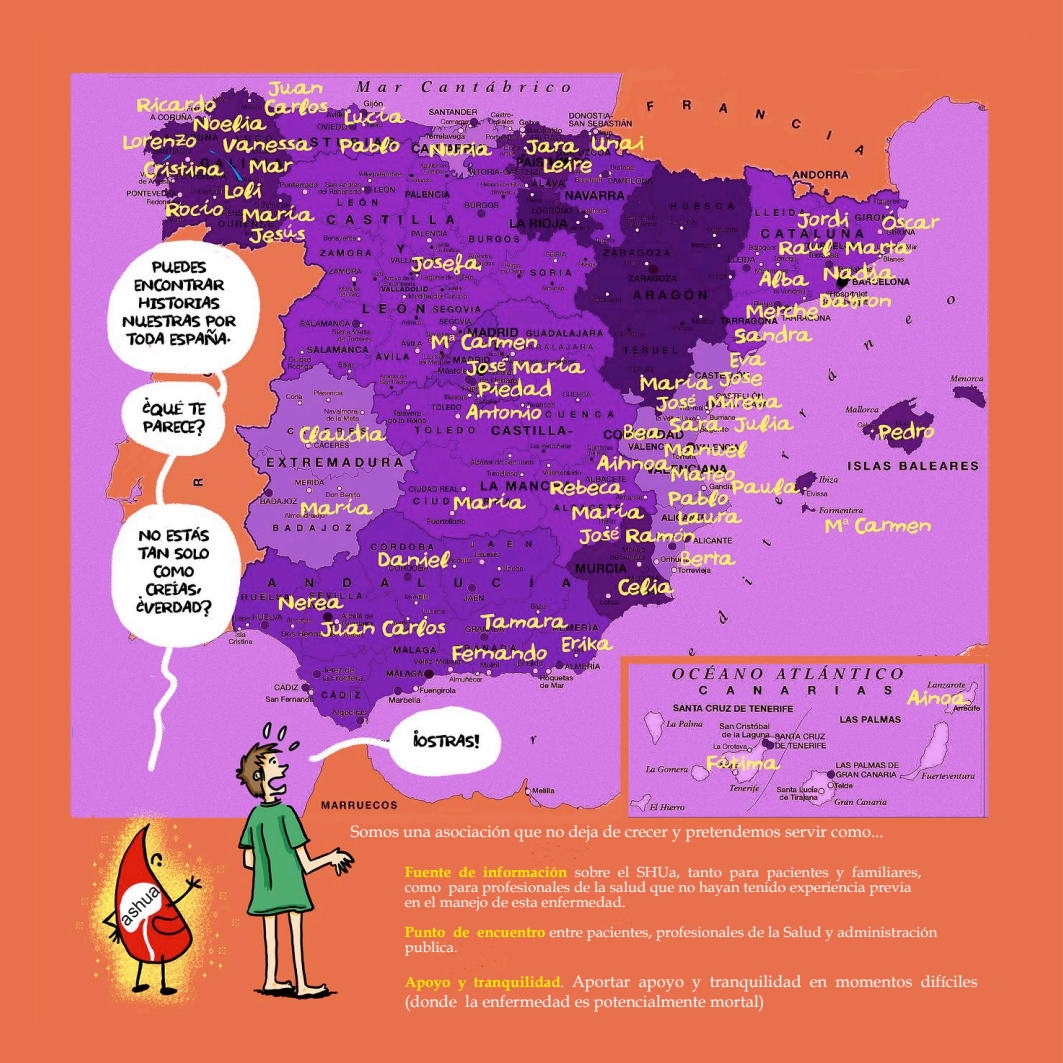
<style>
.page{position:relative;width:1063px;height:1063px;background:#fff}
.page>*{position:absolute;margin:0;border:0;box-sizing:border-box;transform-origin:0 0}
.t1{font:18px "Arial";color:#1a1818}
.t2{font:16.5px/19.8px "Book Antiqua";color:#fffefd}
.t3{font:14.7px/15px "Book Antiqua";color:#fffefd}
.s1{font-weight:700;color:#fff101}
.s2{font-weight:700;font-size:14.7px;color:#fff101}
.s3{font-weight:700;font-size:15px;color:#fff101}
.s4{font-size:15px}
</style>
<div class="page">
<img style="left:0;top:0;width:1063px;height:1063px">
<p class="t1" style="left:115px;top:915px;width:51px;rotate:-45deg">ashua</p>
<p class="t2" style="left:351px;top:822px;width:534px">Somos una asociación que no deja de crecer y pretendemos servir como...</p>
<p class="t3" style="left:405px;top:865px;width:518px"><span class="s1">Fuente de información</span> sobre el SHUa, tanto para pacientes y familiares, como para profesionales de la salud que no hayan tenido experiencia previa en el manejo de esta enfermedad.</p>
<p class="t3" style="left:405px;top:925px;width:534px"><span class="s1">Punto de encuentro</span> entre pacientes, profesionales de la Salud y administración publica.</p>
<p class="t2" style="left:405px;top:972px;width:574px"><span class="s2">Apoyo y</span> <span class="s3">tranquilidad</span><span class="s4">.</span> Aportar apoyo y tranquilidad en momentos difíciles (donde la enfermedad es potencialmente mortal)</p>
</div>
